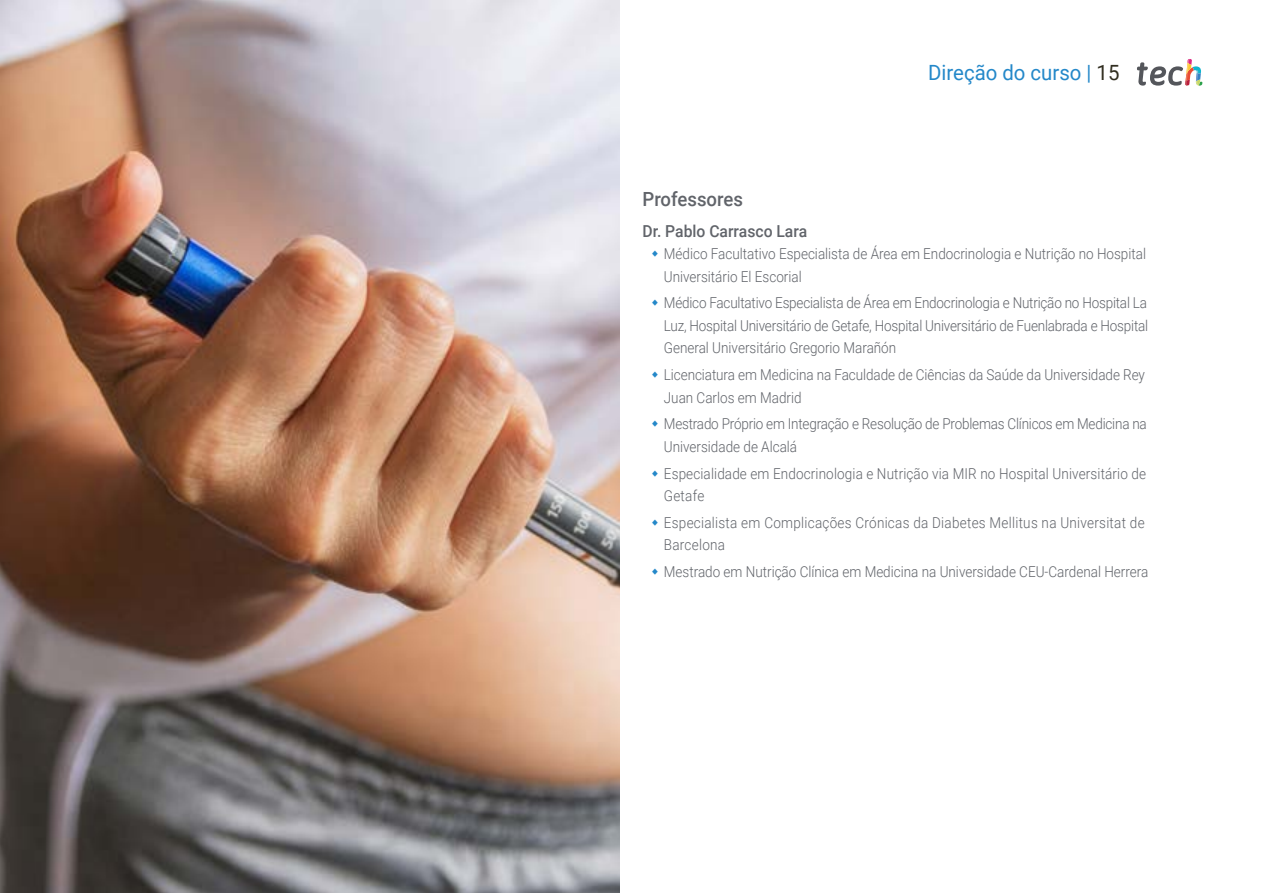
<style>
.page{position:relative;width:1263px;height:893px;background:#fff}
.page>*{position:absolute;margin:0;border:0;box-sizing:border-box;transform-origin:0 0}
.t1{font:21px "Roboto";color:#2488c9}
.t2{font:500 19.5px "Roboto";color:#61646a;scale:.95 1}
.t3{font:500 16.5px "Roboto";color:#61646a;scale:.95 1}
.t4{font:300 15px/22.5px "Roboto";color:#61646a;scale:.9 1}
.t5{font:300 15px/22.5px "Roboto";letter-spacing:.02em;color:#61646a;scale:.9 1}
.s1{color:#312e20}
</style>
<div class="page">
<svg style="left:1137px;top:59px;width:65px;height:27px"></svg>
<img style="left:0;top:0;width:620px;height:893px">
<h1 class="t1" style="left:928px;top:57px;width:193px">Direção do curso | <span class="s1">15</span></h1>
<h2 class="t2" style="left:643px;top:185px;width:107px">Professores</h2>
<p class="t3" style="left:643px;top:219px;width:175px">Dr. Pablo Carrasco Lara</p>
<p class="t4" style="left:664px;top:242px;width:537px">Médico Facultativo Especialista de Área em Endocrinologia e Nutrição no Hospital<br>Universitário El Escorial</p>
<p class="t4" style="left:664px;top:291px;width:540px;text-align:justify">Médico Facultativo Especialista de Área em Endocrinologia e Nutrição no Hospital La Luz, Hospital Universitário de Getafe, Hospital Universitário de Fuenlabrada e Hospital General Universitário Gregorio Marañón</p>
<p class="t4" style="left:664px;top:363px;width:536px">Licenciatura em Medicina na Faculdade de Ciências da Saúde da Universidade Rey<br>Juan Carlos em Madrid</p>
<p class="t4" style="left:664px;top:412px;width:538px">Mestrado Próprio em Integração e Resolução de Problemas Clínicos em Medicina na<br>Universidade de Alcalá</p>
<p class="t4" style="left:664px;top:461px;width:537px">Especialidade em Endocrinologia e Nutrição via MIR no Hospital Universitário de<br>Getafe</p>
<p class="t5" style="left:664px;top:511px;width:536px">Especialista em Complicações Crónicas da Diabetes Mellitus na Universitat de<br>Barcelona</p>
<p class="t4" style="left:664px;top:560px;width:540px">Mestrado em Nutrição Clínica em Medicina na Universidade CEU-Cardenal Herrera</p>
</div>
